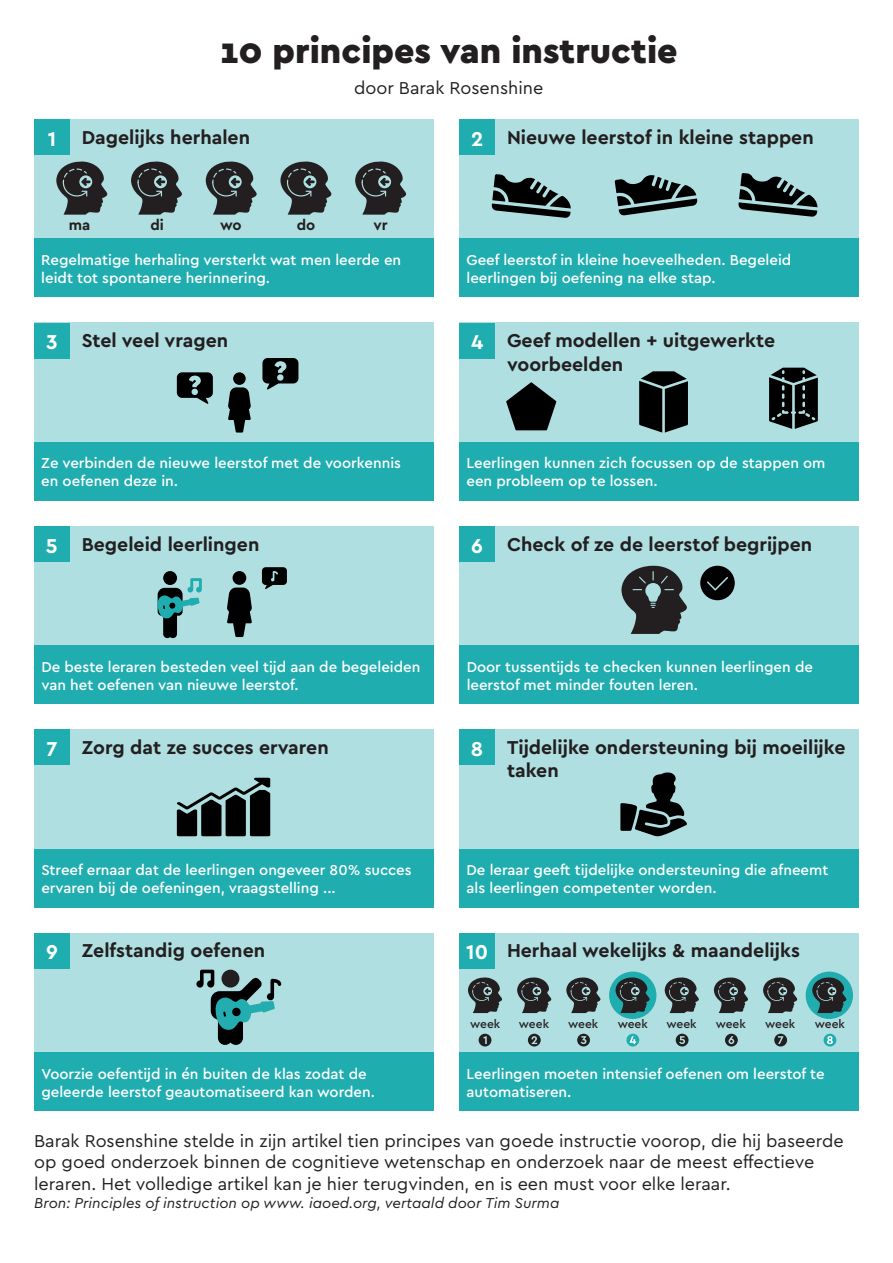
<style>
.page{position:relative;width:893px;height:1263px;background:#fff}
.page>*{position:absolute;margin:0;border:0;box-sizing:border-box;transform-origin:0 0}
.t1{font:900 36px "Cera Basic";color:#231f20}
.number{font:700 21px "Cera Pro";color:#fff}
.box_heading{font:700 19.5px/23.4px "Cera Pro";color:#231f20}
.t2{font:18px/21.6px "Cera Basic";color:#231f20}
.small_text{font:500 15px/18px "Cera Pro";color:#fff}
.t3{font:italic 15px "Cera Basic";color:#231f20}
.t4{font:700 15px "Cera Pro";color:#231f20}
.t5{font:500 12px "Cera Pro";color:#231f20}
</style>
<div class="page">
<div style="left:34px;top:119px;width:400px;height:120px;background:#b0dfe1"></div>
<div style="left:34px;top:323px;width:400px;height:119px;background:#b0dfe1"></div>
<div style="left:34px;top:526px;width:400px;height:119px;background:#b0dfe1"></div>
<div style="left:34px;top:729px;width:400px;height:120px;background:#b0dfe1"></div>
<div style="left:34px;top:933px;width:400px;height:119px;background:#b0dfe1"></div>
<div style="left:459px;top:119px;width:400px;height:120px;background:#b0dfe1"></div>
<div style="left:459px;top:323px;width:400px;height:119px;background:#b0dfe1"></div>
<div style="left:459px;top:526px;width:400px;height:119px;background:#b0dfe1"></div>
<div style="left:459px;top:729px;width:400px;height:120px;background:#b0dfe1"></div>
<div style="left:459px;top:933px;width:400px;height:119px;background:#b0dfe1"></div>
<div style="left:34px;top:239px;width:400px;height:58px;background:#20adb0"></div>
<div style="left:34px;top:442px;width:400px;height:59px;background:#20adb0"></div>
<div style="left:34px;top:645px;width:400px;height:59px;background:#20adb0"></div>
<div style="left:34px;top:849px;width:400px;height:58px;background:#20adb0"></div>
<div style="left:34px;top:1052px;width:400px;height:59px;background:#20adb0"></div>
<div style="left:459px;top:239px;width:400px;height:58px;background:#20adb0"></div>
<div style="left:459px;top:442px;width:400px;height:59px;background:#20adb0"></div>
<div style="left:459px;top:645px;width:400px;height:59px;background:#20adb0"></div>
<div style="left:459px;top:849px;width:400px;height:58px;background:#20adb0"></div>
<div style="left:459px;top:1052px;width:400px;height:59px;background:#20adb0"></div>
<div style="left:34px;top:119px;width:36px;height:36px;background:#20adb0"></div>
<div style="left:34px;top:323px;width:36px;height:35px;background:#20adb0"></div>
<div style="left:34px;top:526px;width:36px;height:36px;background:#20adb0"></div>
<div style="left:34px;top:729px;width:36px;height:36px;background:#20adb0"></div>
<div style="left:34px;top:933px;width:36px;height:35px;background:#20adb0"></div>
<div style="left:459px;top:119px;width:36px;height:36px;background:#20adb0"></div>
<div style="left:459px;top:323px;width:36px;height:35px;background:#20adb0"></div>
<div style="left:459px;top:526px;width:36px;height:36px;background:#20adb0"></div>
<div style="left:459px;top:729px;width:36px;height:36px;background:#20adb0"></div>
<div style="left:459px;top:933px;width:36px;height:35px;background:#20adb0"></div>
<svg style="left:506px;top:382px;width:50px;height:48px"></svg>
<svg style="left:639px;top:371px;width:49px;height:62px;background:#212a2b"></svg>
<svg style="left:769px;top:368px;width:49px;height:61px"></svg>
<svg style="left:491px;top:174px;width:80px;height:44px"></svg>
<svg style="left:615px;top:175px;width:82px;height:41px"></svg>
<svg style="left:738px;top:173px;width:79px;height:44px"></svg>
<svg style="left:177px;top:778px;width:93px;height:58px"></svg>
<svg style="left:56px;top:161px;width:51px;height:54px"></svg>
<svg style="left:131px;top:161px;width:51px;height:54px"></svg>
<svg style="left:206px;top:161px;width:51px;height:54px"></svg>
<svg style="left:280px;top:161px;width:52px;height:54px"></svg>
<svg style="left:355px;top:161px;width:51px;height:54px"></svg>
<svg style="left:196px;top:970px;width:85px;height:75px"></svg>
<svg style="left:700px;top:566px;width:35px;height:34px"></svg>
<svg style="left:177px;top:372px;width:36px;height:32px"></svg>
<svg style="left:262px;top:358px;width:36px;height:31px"></svg>
<svg style="left:621px;top:565px;width:66px;height:69px"></svg>
<svg style="left:620px;top:772px;width:67px;height:64px"></svg>
<div style="left:233px;top:372px;width:13px;height:13px;background:#000;border-radius:50%"></div>
<svg style="left:228px;top:387px;width:23px;height:46px"></svg>
<div style="left:233px;top:571px;width:13px;height:14px;background:#000;border-radius:50%"></div>
<svg style="left:227px;top:587px;width:25px;height:50px"></svg>
<div style="left:163px;top:571px;width:14px;height:14px;background:#000;border-radius:50%"></div>
<svg style="left:262px;top:567px;width:25px;height:22px"></svg>
<svg style="left:157px;top:578px;width:45px;height:60px"></svg>
<svg style="left:468px;top:977px;width:34px;height:36px"></svg>
<svg style="left:517px;top:977px;width:34px;height:36px"></svg>
<svg style="left:566px;top:977px;width:35px;height:36px"></svg>
<svg style="left:714px;top:977px;width:34px;height:36px"></svg>
<svg style="left:763px;top:977px;width:34px;height:36px"></svg>
<svg style="left:665px;top:977px;width:34px;height:36px"></svg>
<div style="left:610px;top:972px;width:46px;height:46px;background:#20adb0;border-radius:50%"></div>
<div style="left:609px;top:971px;width:47px;height:48px;border:2px solid #20adb0;border-radius:50%"></div>
<div style="left:806px;top:972px;width:46px;height:46px;background:#20adb0;border-radius:50%"></div>
<div style="left:806px;top:971px;width:47px;height:48px;border:2px solid #20adb0;border-radius:50%"></div>
<svg style="left:615px;top:977px;width:35px;height:36px"></svg>
<svg style="left:812px;top:977px;width:34px;height:36px"></svg>
<div style="left:479px;top:1034px;width:12px;height:12px;background:#231f20;border-radius:50%"></div>
<svg style="left:483px;top:1036px;width:4px;height:8px"></svg>
<svg style="left:528px;top:1034px;width:13px;height:12px"></svg>
<svg style="left:531px;top:1036px;width:6px;height:8px"></svg>
<svg style="left:577px;top:1034px;width:13px;height:12px"></svg>
<svg style="left:581px;top:1036px;width:5px;height:8px"></svg>
<div style="left:626px;top:1034px;width:13px;height:12px;background:#20adb0;border-radius:50%"></div>
<svg style="left:630px;top:1036px;width:6px;height:8px"></svg>
<div style="left:676px;top:1034px;width:12px;height:12px;background:#231f20;border-radius:50%"></div>
<svg style="left:679px;top:1036px;width:6px;height:8px"></svg>
<div style="left:725px;top:1034px;width:13px;height:12px;background:#231f20;border-radius:50%"></div>
<svg style="left:728px;top:1036px;width:6px;height:8px"></svg>
<div style="left:774px;top:1034px;width:13px;height:12px;background:#231f20;border-radius:50%"></div>
<svg style="left:778px;top:1036px;width:5px;height:8px"></svg>
<div style="left:823px;top:1034px;width:13px;height:12px;background:#20adb0;border-radius:50%"></div>
<svg style="left:827px;top:1036px;width:6px;height:8px"></svg>
<p class="t1" style="left:220px;top:30px;width:459px">10 principes van instructie</p>
<p class="number" style="left:48px;top:125px;width:10px">1</p>
<p class="box_heading" style="left:82px;top:125px;width:170px">Dagelijks herhalen</p>
<p class="t2" style="left:354px;top:77px;width:191px">door Barak Rosenshine</p>
<p class="number" style="left:471px;top:125px;width:14px">2</p>
<p class="box_heading" style="left:507px;top:125px;width:308px">Nieuwe leerstof in kleine stappen</p>
<p class="t4" style="left:69px;top:215px;width:23px">ma</p>
<p class="t4" style="left:150px;top:215px;width:15px">di</p>
<p class="t4" style="left:220px;top:215px;width:23px">wo</p>
<p class="t4" style="left:297px;top:215px;width:20px">do</p>
<p class="t4" style="left:373px;top:215px;width:16px">vr</p>
<p class="small_text" style="left:41px;top:250px;width:361px">Regelmatige herhaling versterkt wat men leerde en leidt tot spontanere herinnering.</p>
<p class="small_text" style="left:466px;top:250px;width:326px">Geef leerstof in kleine hoeveelheden. Begeleid leerlingen bij oefening na elke stap.</p>
<p class="number" style="left:46px;top:328px;width:13px">3</p>
<p class="box_heading" style="left:82px;top:328px;width:148px">Stel veel vragen</p>
<p class="number" style="left:471px;top:328px;width:14px">4</p>
<p class="box_heading" style="left:507px;top:328px;width:270px">Geef modellen + uitgewerkte voorbeelden</p>
<p class="small_text" style="left:41px;top:454px;width:361px">Ze verbinden de nieuwe leerstof met de voorkennis en oefenen deze in.</p>
<p class="small_text" style="left:466px;top:454px;width:361px">Leerlingen kunnen zich focussen op de stappen om een probleem op te lossen.</p>
<p class="number" style="left:46px;top:532px;width:13px">5</p>
<p class="box_heading" style="left:82px;top:531px;width:179px">Begeleid leerlingen</p>
<p class="number" style="left:471px;top:532px;width:13px">6</p>
<p class="box_heading" style="left:507px;top:531px;width:307px">Check of ze de leerstof begrijpen</p>
<p class="small_text" style="left:41px;top:657px;width:380px">De beste leraren besteden veel tijd aan de begeleiden van het oefenen van nieuwe leerstof.</p>
<p class="small_text" style="left:467px;top:657px;width:348px">Door tussentijds te checken kunnen leerlingen de leerstof met minder fouten leren.</p>
<p class="number" style="left:46px;top:735px;width:13px">7</p>
<p class="box_heading" style="left:82px;top:735px;width:249px">Zorg dat ze succes ervaren</p>
<p class="number" style="left:471px;top:735px;width:14px">8</p>
<p class="box_heading" style="left:507px;top:735px;width:340px">Tijdelijke ondersteuning bij moeilijke taken</p>
<p class="small_text" style="left:41px;top:860px;width:372px">Streef ernaar dat de leerlingen ongeveer 80% succes ervaren bij de oefeningen, vraagstelling ...</p>
<p class="small_text" style="left:467px;top:860px;width:363px">De leraar geeft tijdelijke ondersteuning die afneemt als leerlingen competenter worden.</p>
<p class="number" style="left:46px;top:938px;width:13px">9</p>
<p class="box_heading" style="left:82px;top:938px;width:185px">Zelfstandig oefenen</p>
<p class="number" style="left:466px;top:937px;width:23px">10</p>
<p class="box_heading" style="left:507px;top:938px;width:294px">Herhaal wekelijks &amp; maandelijks</p>
<p class="t5" style="left:470px;top:1016px;width:32px">week</p>
<p class="t5" style="left:519px;top:1016px;width:32px">week</p>
<p class="t5" style="left:568px;top:1016px;width:32px">week</p>
<p class="t5" style="left:618px;top:1016px;width:32px">week</p>
<p class="t5" style="left:666px;top:1016px;width:32px">week</p>
<p class="t5" style="left:716px;top:1016px;width:32px">week</p>
<p class="t5" style="left:765px;top:1016px;width:32px">week</p>
<p class="t5" style="left:815px;top:1016px;width:32px">week</p>
<p class="small_text" style="left:41px;top:1064px;width:335px">Voorzie oefentijd in én buiten de klas zodat de geleerde leerstof geautomatiseerd kan worden.</p>
<p class="small_text" style="left:467px;top:1064px;width:359px">Leerlingen moeten intensief oefenen om leerstof te automatiseren.</p>
<p class="t2" style="left:34px;top:1130px;width:811px">Barak Rosenshine stelde in zijn artikel tien principes van goede instructie voorop, die hij baseerde op goed onderzoek binnen de cognitieve wetenschap en onderzoek naar de meest effectieve leraren. Het volledige artikel kan je hier terugvinden, en is een must voor elke leraar.</p>
<p class="t3" style="left:34px;top:1194px;width:527px">Bron: Principles of instruction op www. iaoed.org, vertaald door Tim Surma</p>
</div>
